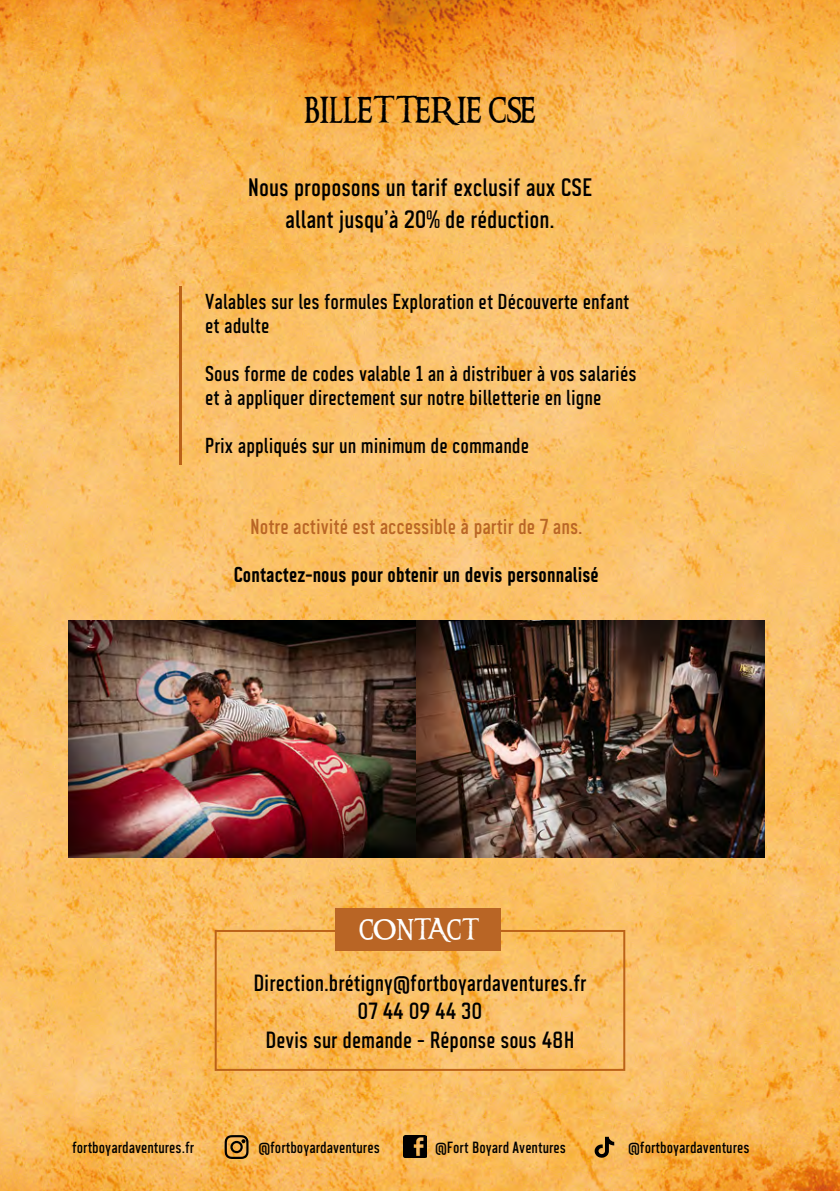
<style>
.page{position:relative;width:840px;height:1191px;background:#fff}
.page>*{position:absolute;margin:0;border:0;box-sizing:border-box;transform-origin:0 0}
.t1{font:30px "Fortboyard caps";color:#000}
.t2{font:28px/32px "CA Geheimagent";color:#000;text-align:center}
.t3{font:26px/28.4px "CA Geheimagent";color:#000;text-align:center}
.t4{font:24px/24px "CA Geheimagent";color:#000}
.t5{font:700 24px "CA Geheimagent";color:#000}
.t6{font:24px "CA Geheimagent";color:#b96525}
.t7{font:24px "Fortboyard caps";color:#fff}
.t8{font:18px "CA Geheimagent";color:#000}
</style>
<div class="page">
<img style="left:0;top:0;width:839px;height:1191px">
<div style="left:214px;top:930px;width:411px;height:140px;border:2px solid #bc6218"></div>
<div style="left:335px;top:908px;width:165px;height:43px;background:#b96525"></div>
<img style="left:404px;top:1135px;width:22px;height:22px">
<svg style="left:224px;top:1135px;width:24px;height:24px"></svg>
<svg style="left:594px;top:1136px;width:20px;height:21px"></svg>
<img style="left:68px;top:620px;width:695px;height:237px">
<hr style="left:179px;top:286px;width:3px;height:179px;background:#bc6218">
<p class="t1" style="left:304px;top:84px;width:233px">BILLETTERIE CSE</p>
<p class="t2" style="left:248px;top:171px;width:346px">Nous proposons un tarif exclusif aux CSE allant jusqu’à 20% de réduction.</p>
<p class="t4" style="left:205px;top:290px;width:425px">Valables sur les formules Exploration et Découverte enfant et adulte</p>
<p class="t4" style="left:205px;top:362px;width:432px">Sous forme de codes valable 1 an à distribuer à vos salariés et à appliquer directement sur notre billetterie en ligne</p>
<p class="t4" style="left:205px;top:434px;width:325px">Prix appliqués sur un minimum de commande</p>
<p class="t6" style="left:250px;top:514px;width:334px">Notre activité est accessible à partir de 7 ans.</p>
<p class="t5" style="left:233px;top:562px;width:366px">Contactez-nous pour obtenir un devis personnalisé</p>
<p class="t7" style="left:359px;top:909px;width:120px">CONTACT</p>
<p class="t3" style="left:253px;top:968px;width:334px">Direction.brétigny@fortboyardaventures.fr<br>07 44 09 44 30<br>Devis sur demande - Réponse sous 48H</p>
<p class="t8" style="left:72px;top:1138px;width:124px">fortboyardaventures.fr</p>
<p class="t8" style="left:258px;top:1138px;width:123px">@fortboyardaventures</p>
<p class="t8" style="left:435px;top:1138px;width:132px">@Fort Boyard Aventures</p>
<p class="t8" style="left:627px;top:1138px;width:123px">@fortboyardaventures</p>
</div>
